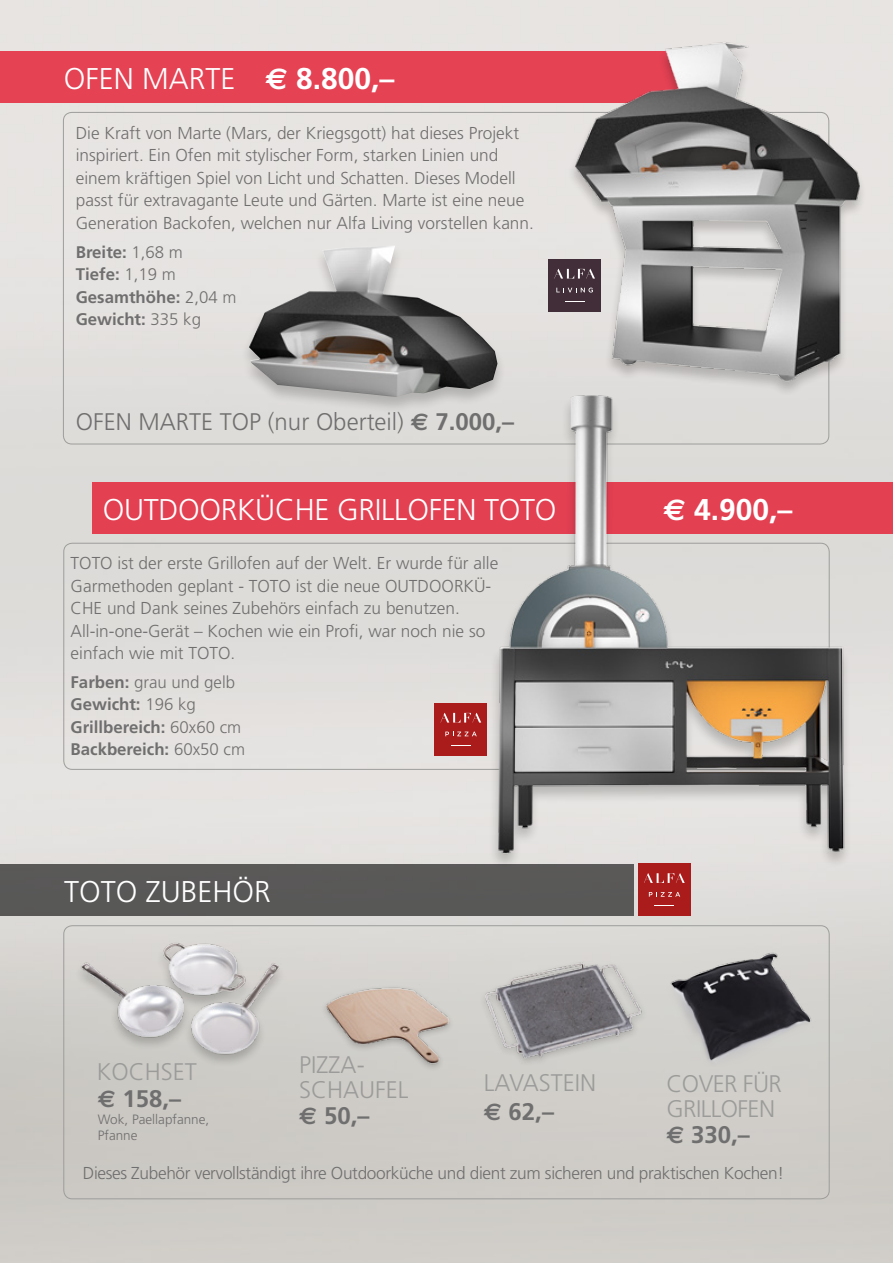
<style>
.page{position:relative;width:893px;height:1263px;background:#fff}
.page>*{position:absolute;margin:0;border:0;box-sizing:border-box;transform-origin:0 0}
.t1{font:300 30px "Frutiger";letter-spacing:-.01em;color:#fff}
.t2{font:700 30px "Frutiger";color:#fff}
.t3{font:300 24px/25.5px "Frutiger";color:#9b9b9a}
.t4{font:300 24px "Frutiger";color:#706f6f}
.t5{font:300 24px/26px "Frutiger";letter-spacing:-.025em;color:#9b9b9a}
.t6{font:300 17.25px/22.5px "Frutiger";color:#706f6f}
.t7{font:300 17.25px "Frutiger";letter-spacing:-.02em;color:#706f6f}
.t8{font:700 16.8px/22.4px "Frutiger";color:#706f6f}
.t9{font:300 13.5px/16.2px "Frutiger";color:#706f6f}
.s1{font-family:"Euro Sans";font-weight:700}
.s2{font-weight:700}
.s3{font-weight:300}
.s4{font-family:"Euro Sans"}
.s5{font-family:"Euro Sans";font-weight:700;color:#706f6f}
.s6{font-weight:700;color:#706f6f}
</style>
<div class="page">
<img style="left:0;top:0;width:893px;height:1263px">
<div style="left:0;top:51px;width:690px;height:52px;background:#e54254"></div>
<img style="left:484px;top:27px;width:401px;height:351px">
<div style="left:549px;top:259px;width:52px;height:53px;background:#422e38"></div>
<svg style="left:565px;top:301px;width:19px;height:1px"></svg>
<svg style="left:556px;top:288px;width:37px;height:4px"></svg>
<svg style="left:554px;top:269px;width:41px;height:10px"></svg>
<div style="left:93px;top:482px;width:800px;height:51px;background:#e34052"></div>
<img style="left:454px;top:378px;width:439px;height:482px">
<div style="left:435px;top:703px;width:52px;height:52px;background:#aa1b1b"></div>
<svg style="left:451px;top:745px;width:20px;height:1px"></svg>
<svg style="left:445px;top:731px;width:32px;height:5px"></svg>
<svg style="left:440px;top:713px;width:41px;height:9px"></svg>
<div style="left:240px;top:245px;width:267px;height:169px;background:#000;opacity:.2"></div>
<img style="left:249px;top:246px;width:248px;height:151px">
<img style="left:666px;top:941px;width:149px;height:125px">
<div style="left:478px;top:960px;width:170px;height:108px;background:#d1d0cb"></div>
<img style="left:484px;top:957px;width:160px;height:106px">
<div style="left:321px;top:984px;width:134px;height:88px;background:#cecdc8"></div>
<img style="left:307px;top:958px;width:149px;height:112px">
<div style="left:73px;top:943px;width:213px;height:125px;background:#cccbc6"></div>
<img style="left:79px;top:941px;width:205px;height:118px">
<div style="left:0;top:864px;width:634px;height:51px;background:#595857"></div>
<div style="left:638px;top:864px;width:52px;height:52px;background:#aa1b1b"></div>
<svg style="left:654px;top:905px;width:20px;height:1px"></svg>
<svg style="left:649px;top:892px;width:31px;height:5px"></svg>
<svg style="left:644px;top:873px;width:41px;height:10px"></svg>
<h1 class="t1" style="left:64px;top:62px;width:332px">OFEN MARTE <span class="s1">€</span> <span class="s2">8.800,–</span></h1>
<p class="t6" style="left:76px;top:122px;width:460px">Die Kraft von Marte (Mars, der Kriegsgott) hat dieses Projekt inspiriert. Ein Ofen mit stylischer Form, starken Linien und einem kräftigen Spiel von Licht und Schatten. Dieses Modell passt für extravagante Leute und Gärten. Marte ist eine neue Generation Backofen, welchen nur Alfa Living vorstellen kann.</p>
<p class="t8" style="left:76px;top:241px;width:162px">Breite: <span class="s3">1,68 m<br></span>Tiefe: <span class="s3">1,19 m<br></span>Gesamthöhe: <span class="s3">2,04 m<br></span>Gewicht: <span class="s3">335 kg</span></p>
<h2 class="t4" style="left:76px;top:408px;width:440px">OFEN MARTE TOP (nur Oberteil) <span class="s1">€</span> <span class="s2">7.000,–</span></h2>
<h1 class="t1" style="left:103px;top:493px;width:455px">OUTDOORKÜCHE GRILLOFEN TOTO</h1>
<h1 class="t2" style="left:663px;top:492px;width:131px"><span class="s4">€</span> 4.900,–</h1>
<p class="t6" style="left:71px;top:552px;width:429px">TOTO ist der erste Grillofen auf der Welt. Er wurde für alle Garmethoden geplant - TOTO ist die neue OUTDOORKÜ-CHE und Dank seines Zubehörs einfach zu benutzen.<br>All-in-one-Gerät – Kochen wie ein Profi, war noch nie so einfach wie mit TOTO.</p>
<p class="t8" style="left:71px;top:671px;width:176px">Farben: <span class="s3">grau und gelb<br></span>Gewicht: <span class="s3">196 kg<br></span>Grillbereich: <span class="s3">60x60 cm<br></span>Backbereich: <span class="s3">60x50 cm</span></p>
<h1 class="t1" style="left:64px;top:875px;width:208px">TOTO ZUBEHÖR</h1>
<h2 class="t3" style="left:299px;top:1051px;width:111px">PIZZA-<br>SCHAUFEL <span class="s5">€</span> <span class="s6">50,–</span></h2>
<h2 class="t3" style="left:97px;top:1057px;width:102px;line-height:27.9px">KOCHSET <span class="s5">€</span> <span class="s6">158,–</span></h2>
<p class="t9" style="left:98px;top:1111px;width:113px">Wok, Paellapfanne,<br>Pfanne</p>
<h2 class="t5" style="left:666px;top:1070px;width:117px">COVER FÜR<br>GRILLOFEN <span class="s5">€</span> <span class="s6">330,–</span></h2>
<p class="t7" style="left:83px;top:1163px;width:703px">Dieses Zubehör vervollständigt ihre Outdoorküche und dient zum sicheren und praktischen Kochen!</p>
<h2 class="t3" style="left:484px;top:1068px;width:114px;line-height:28.8px">LAVASTEIN <span class="s5">€</span> <span class="s6">62,–</span></h2>
</div>
